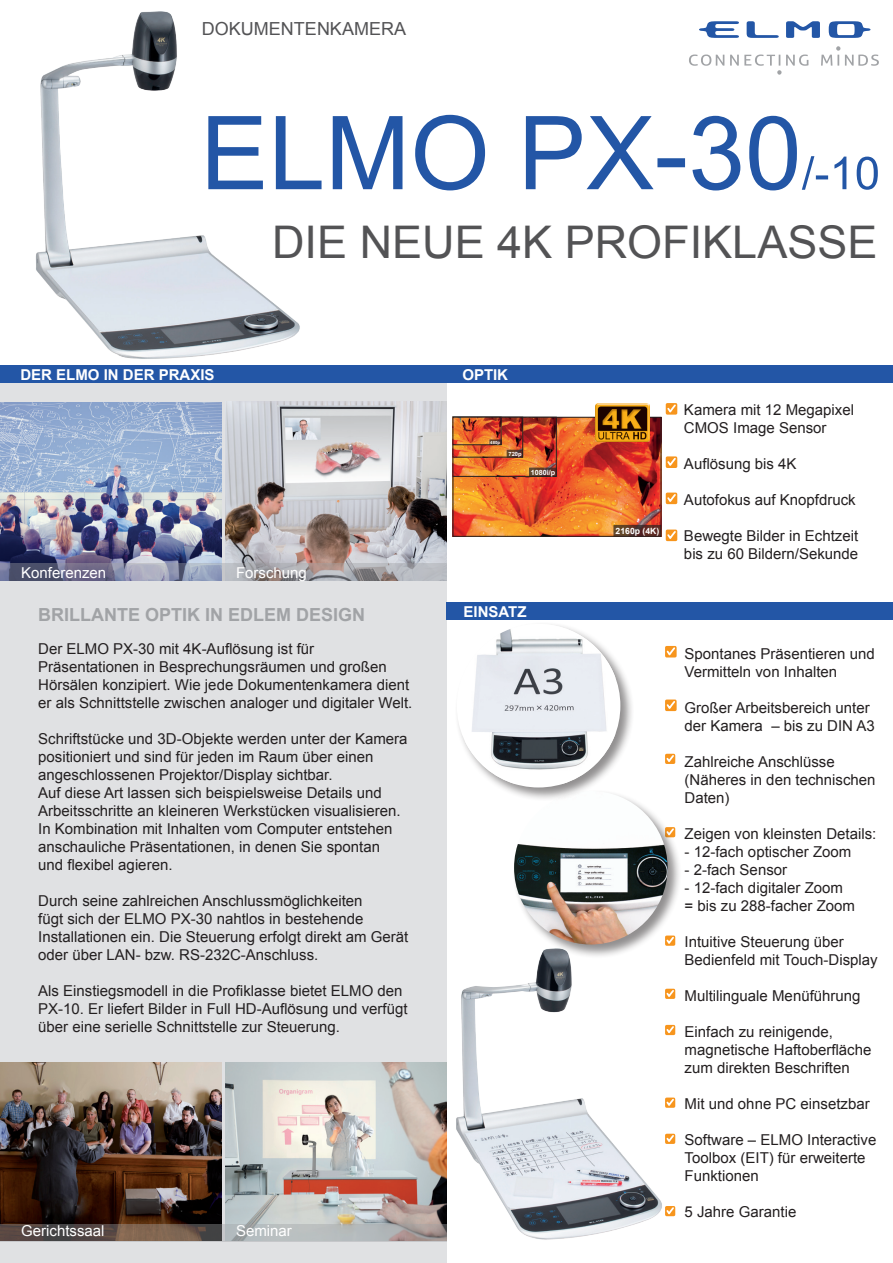
<style>
.page{position:relative;width:893px;height:1263px;background:#fff}
.page>*{position:absolute;margin:0;border:0;box-sizing:border-box;transform-origin:0 0}
.t1{font:45px "Arial";color:#535355}
.t2{font:700 18px "Arial";color:#a1a3a6}
.t3{font:18px "Arial";color:#535355}
.t4{font:15px/18px "Arial";color:#231f20}
.t5{font:15px "Arial";color:#fff}
.t6{font:700 15px "Arial";color:#fff}
.t7{font:700 8.7px "Arial";color:#fff}
.t8{font:700 7.2px "Arial";color:#fff}
.t9{font:700 5.7px "Arial";color:#fff}
.t10{font:700 4.35px "Arial";color:#fff}
</style>
<div class="page">
<div style="left:0;top:374px;width:446px;height:889px;background:#e0e1e3"></div>
<img style="left:0;top:402px;width:221px;height:161px">
<img style="left:225px;top:402px;width:221px;height:161px">
<div style="left:0;top:366px;width:893px;height:17px;background:#2356a6"></div>
<svg style="left:666px;top:403px;width:11px;height:12px"></svg>
<svg style="left:666px;top:456px;width:11px;height:12px"></svg>
<svg style="left:666px;top:492px;width:11px;height:13px"></svg>
<svg style="left:666px;top:529px;width:11px;height:13px"></svg>
<div style="left:446px;top:603px;width:447px;height:17px;background:#2356a6"></div>
<img style="left:455px;top:419px;width:204px;height:115px">
<div style="left:453px;top:417px;width:208px;height:119px;border:1px solid #231f20"></div>
<img style="left:596px;top:404px;width:54px;height:37px">
<svg style="left:616px;top:527px;width:43px;height:7px"></svg>
<div style="left:614px;top:525px;width:47px;height:11px;border:1px solid #231f20"></div>
<img style="left:455px;top:419px;width:99px;height:55px">
<div style="left:453px;top:417px;width:103px;height:59px;border:1px solid #231f20"></div>
<svg style="left:531px;top:470px;width:23px;height:4px"></svg>
<div style="left:529px;top:468px;width:27px;height:8px;border:1px solid #231f20"></div>
<img style="left:455px;top:419px;width:66px;height:36px">
<div style="left:453px;top:417px;width:70px;height:40px;border:1px solid #231f20"></div>
<svg style="left:509px;top:452px;width:12px;height:3px"></svg>
<div style="left:507px;top:450px;width:16px;height:7px;border:1px solid #231f20"></div>
<img style="left:455px;top:419px;width:44px;height:24px">
<div style="left:453px;top:417px;width:48px;height:28px;border:1px solid #231f20"></div>
<div style="left:490px;top:440px;width:11px;height:5px;border:1px solid #231f20"></div>
<svg style="left:699px;top:21px;width:171px;height:17px"></svg>
<svg style="left:689px;top:46px;width:190px;height:29px"></svg>
<img style="left:32px;top:11px;width:274px;height:355px">
<svg style="left:208px;top:115px;width:670px;height:75px"></svg>
<img style="left:0;top:1062px;width:221px;height:162px">
<img style="left:225px;top:1062px;width:221px;height:162px">
<svg style="left:665px;top:646px;width:12px;height:12px"></svg>
<svg style="left:665px;top:699px;width:12px;height:13px"></svg>
<svg style="left:665px;top:753px;width:11px;height:11px"></svg>
<svg style="left:674px;top:988px;width:2px;height:11px"></svg>
<svg style="left:674px;top:1025px;width:2px;height:10px"></svg>
<svg style="left:674px;top:1097px;width:2px;height:11px"></svg>
<div style="left:512px;top:789px;width:170px;height:170px;background:#231f20;opacity:.5"></div>
<img style="left:514px;top:791px;width:154px;height:153px;border-radius:77px">
<div style="left:455px;top:622px;width:179px;height:179px;background:#231f20;opacity:.5"></div>
<div style="left:457px;top:624px;width:163px;height:163px;background:#fff;border-radius:50%"></div>
<img style="left:465px;top:624px;width:150px;height:160px">
<img style="left:446px;top:937px;width:228px;height:309px">
<svg style="left:665px;top:1133px;width:11px;height:12px"></svg>
<svg style="left:0;top:563px;width:446px;height:17px;background:#9192a1"></svg>
<svg style="left:0;top:1224px;width:446px;height:17px;background:#87807c"></svg>
<svg style="left:665px;top:1205px;width:11px;height:12px"></svg>
<p class="t3" style="left:202px;top:17px;width:206px">DOKUMENTENKAMERA</p>
<p class="t6" style="left:20px;top:365px;width:196px">DER ELMO IN DER PRAXIS</p>
<h1 class="t1" style="left:272px;top:213px;width:607px">DIE NEUE 4K PROFIKLASSE</h1>
<p class="t6" style="left:462px;top:365px;width:47px">OPTIK</p>
<p class="t10" style="left:490px;top:439px;width:11px">480p</p>
<p class="t9" style="left:508px;top:450px;width:15px">720p</p>
<p class="t8" style="left:531px;top:467px;width:26px">1080i/p</p>
<p class="t7" style="left:616px;top:525px;width:45px">2160p (4K)</p>
<p class="t4" style="left:684px;top:401px;width:172px">Kamera mit 12 Megapixel<br>CMOS Image Sensor</p>
<p class="t4" style="left:684px;top:455px;width:114px">Auflösung bis 4K</p>
<p class="t4" style="left:684px;top:491px;width:173px">Autofokus auf Knopfdruck</p>
<p class="t4" style="left:684px;top:527px;width:176px">Bewegte Bilder in Echtzeit bis zu 60 Bildern/Sekunde</p>
<p class="t5" style="left:21px;top:562px;width:87px">Konferenzen</p>
<p class="t5" style="left:236px;top:562px;width:72px">Forschung</p>
<p class="t2" style="left:38px;top:603px;width:329px">BRILLANTE OPTIK IN EDLEM DESIGN</p>
<p class="t4" style="left:38px;top:640px;width:376px">Der ELMO PX-30 mit 4K-Auflösung ist für Präsentationen in Besprechungsräumen und großen Hörsälen konzipiert. Wie jede Dokumentenkamera dient er als Schnittstelle zwischen analoger und digitaler Welt.</p>
<p class="t4" style="left:38px;top:730px;width:371px">Schriftstücke und 3D-Objekte werden unter der Kamera positioniert und sind für jeden im Raum über einen angeschlossenen Projektor/Display sichtbar.<br>Auf diese Art lassen sich beispielsweise Details und Arbeitsschritte an kleineren Werkstücken visualisieren.<br>In Kombination mit Inhalten vom Computer entstehen anschauliche Präsentationen, in denen Sie spontan und flexibel agieren.</p>
<p class="t4" style="left:38px;top:892px;width:372px">Durch seine zahlreichen Anschlussmöglichkeiten<br>fügt sich der ELMO PX-30 nahtlos in bestehende Installationen ein. Die Steuerung erfolgt direkt am Gerät oder über LAN- bzw. RS-232C-Anschluss.</p>
<p class="t4" style="left:38px;top:982px;width:371px">Als Einstiegsmodell in die Profiklasse bietet ELMO den<br>PX-10. Er liefert Bilder in Full HD-Auflösung und verfügt über eine serielle Schnittstelle zur Steuerung.</p>
<p class="t6" style="left:463px;top:602px;width:65px">EINSATZ</p>
<p class="t5" style="left:21px;top:1221px;width:85px">Gerichtssaal</p>
<p class="t5" style="left:236px;top:1221px;width:57px">Seminar</p>
<p class="t4" style="left:685px;top:645px;width:192px">Spontanes Präsentieren und<br>Vermitteln von Inhalten</p>
<p class="t4" style="left:685px;top:699px;width:192px">Großer Arbeitsbereich unter der Kamera – bis zu DIN A3</p>
<p class="t4" style="left:685px;top:753px;width:192px">Zahlreiche Anschlüsse (Näheres in den technischen<br>Daten)</p>
<p class="t4" style="left:685px;top:825px;width:193px">Zeigen von kleinsten Details:</p>
<p class="t4" style="left:685px;top:843px;width:168px">- 12-fach optischer Zoom</p>
<p class="t4" style="left:685px;top:861px;width:104px">- 2-fach Sensor</p>
<p class="t4" style="left:685px;top:879px;width:172px">- 12-fach digitaler Zoom = bis zu 288-facher Zoom</p>
<p class="t4" style="left:685px;top:933px;width:195px">Intuitive Steuerung über<br>Bedienfeld mit Touch-Display</p>
<p class="t4" style="left:685px;top:987px;width:177px">Multilinguale Menüführung</p>
<p class="t4" style="left:685px;top:1023px;width:188px">Einfach zu reinigende, magnetische Haftoberfläche zum direkten Beschriften</p>
<p class="t4" style="left:685px;top:1095px;width:187px">Mit und ohne PC einsetzbar</p>
<p class="t4" style="left:685px;top:1131px;width:193px">Software – ELMO Interactive<br>Toolbox (EIT) für erweiterte<br>Funktionen</p>
<p class="t4" style="left:685px;top:1203px;width:113px">5 Jahre Garantie</p>
</div>
